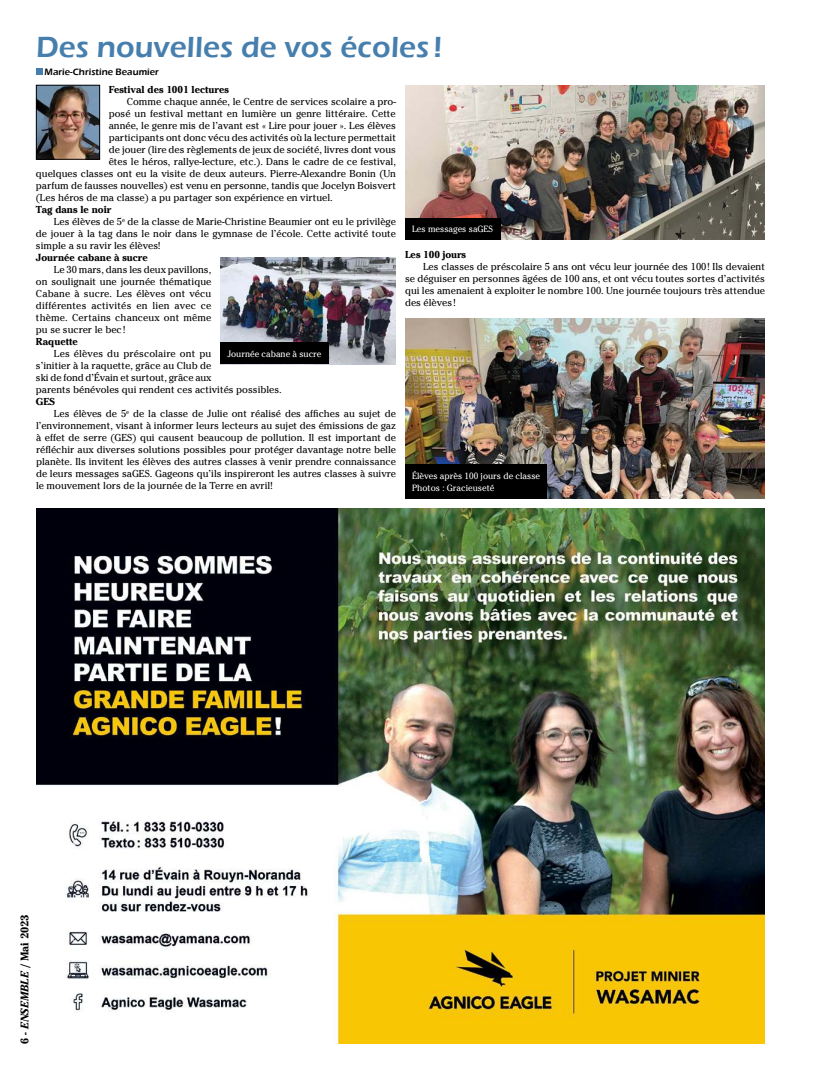
<style>
.page{position:relative;width:819px;height:1080px;background:#fff}
.page>*{position:absolute;margin:0;border:0;box-sizing:border-box;transform-origin:0 0}
.t1{font:600 30px "Eras ITC";letter-spacing:.005em;color:#467fad}
.t2{font:700 11px "Cheltenham LT";color:#000}
.t3{font:10px/12px "Cheltenham LT";color:#000;text-align:justify}
.t4{font:700 10px "Cheltenham LT";color:#000}
.t5{font:600 9.5px "Eras ITC";letter-spacing:.005em;color:#000}
.t6{font:9px/12px "Cheltenham LT";color:#fff}
.s1{font-style:italic}
</style>
<div class="page">
<svg style="left:36px;top:69px;width:6px;height:6px"></svg>
<img style="left:36px;top:509px;width:729px;height:534px">
<img style="left:38px;top:87px;width:60px;height:70px">
<div style="left:36px;top:85px;width:64px;height:74px;border:1px solid #000"></div>
<img style="left:220px;top:258px;width:176px;height:106px">
<img style="left:405px;top:85px;width:360px;height:155px">
<img style="left:405px;top:319px;width:360px;height:180px">
<div style="left:220px;top:342px;width:109px;height:22px;background:#000"></div>
<div style="left:405px;top:218px;width:96px;height:22px;background:#000"></div>
<div style="left:405px;top:465px;width:142px;height:34px;background:#000"></div>
<h1 class="t1" style="left:36px;top:34px;width:408px">Des nouvelles de vos écoles !</h1>
<p class="t5" style="left:45px;top:68px;width:116px">Marie-Christine Beaumier</p>
<p class="t4" style="left:109px;top:84px;width:122px">Festival des 1001 lectures</p>
<p class="t3" style="left:127px;top:96px;width:271px">Comme chaque année, le Centre de services scolaire a pro-</p>
<p class="t3" style="left:109px;top:108px;width:289px">posé un festival mettant en lumière un genre littéraire. Cette</p>
<p class="t3" style="left:109px;top:120px;width:289px">année, le genre mis de l’avant est « Lire pour jouer ». Les élèves</p>
<p class="t3" style="left:109px;top:132px;width:289px">participants ont donc vécu des activités où la lecture permettait</p>
<p class="t3" style="left:109px;top:144px;width:289px">de jouer (lire des règlements de jeux de société, livres dont vous</p>
<p class="t3" style="left:109px;top:156px;width:289px">êtes le héros, rallye-lecture, etc.). Dans le cadre de ce festival,</p>
<p class="t3" style="left:36px;top:168px;width:361px">quelques classes ont eu la visite de deux auteurs. Pierre-Alexandre Bonin (Un</p>
<p class="t3" style="left:36px;top:180px;width:362px">parfum de fausses nouvelles) est venu en personne, tandis que Jocelyn Boisvert</p>
<p class="t3" style="left:36px;top:192px;width:298px">(Les héros de ma classe) a pu partager son expérience en virtuel.</p>
<p class="t4" style="left:36px;top:204px;width:77px">Tag dans le noir</p>
<p class="t3" style="left:54px;top:216px;width:344px">Les élèves de 5<sup>e</sup> de la classe de Marie-Christine Beaumier ont eu le privilège</p>
<p class="t3" style="left:36px;top:228px;width:361px">de jouer à la tag dans le noir dans le gymnase de l’école. Cette activité toute</p>
<p class="t3" style="left:36px;top:240px;width:126px">simple a su ravir les élèves!</p>
<p class="t4" style="left:36px;top:252px;width:113px">Journée cabane à sucre</p>
<p class="t3" style="left:36px;top:264px;width:177px;text-indent:18px">Le 30 mars, dans les deux pavillons, on soulignait une journée thématique Cabane à sucre. Les élèves ont vécu différentes activités en lien avec ce thème. Certains chanceux ont même pu se sucrer le bec !</p>
<p class="t4" style="left:36px;top:336px;width:43px">Raquette</p>
<p class="t3" style="left:36px;top:348px;width:247px;text-align:left;text-indent:18px">Les élèves du préscolaire ont pu<br>s’initier à la raquette, grâce au Club de<br>ski de fond d’Évain et surtout, grâce aux<br>parents bénévoles qui rendent ces activités possibles.</p>
<p class="t4" style="left:36px;top:396px;width:20px">GES</p>
<p class="t3" style="left:54px;top:408px;width:344px">Les élèves de 5<sup>e</sup> de la classe de Julie ont réalisé des affiches au sujet de</p>
<p class="t3" style="left:36px;top:420px;width:361px">l’environnement, visant à informer leurs lecteurs au sujet des émissions de gaz</p>
<p class="t3" style="left:36px;top:432px;width:362px">à effet de serre (GES) qui causent beaucoup de pollution. Il est important de</p>
<p class="t3" style="left:36px;top:444px;width:362px">réfléchir aux diverses solutions possibles pour protéger davantage notre belle</p>
<p class="t3" style="left:36px;top:456px;width:361px">planète. Ils invitent les élèves des autres classes à venir prendre connaissance</p>
<p class="t3" style="left:36px;top:468px;width:361px">de leurs messages saGES. Gageons qu’ils inspireront les autres classes à suivre</p>
<p class="t3" style="left:36px;top:480px;width:238px">le mouvement lors de la journée de la Terre en avril!</p>
<p class="t6" style="left:412px;top:223px;width:83px">Les messages saGES</p>
<p class="t4" style="left:405px;top:249px;width:62px">Les 100 jours</p>
<p class="t3" style="left:405px;top:261px;width:362px;text-indent:18px">Les classes de préscolaire 5 ans ont vécu leur journée des 100 ! Ils devaient se déguiser en personnes âgées de 100 ans, et ont vécu toutes sortes d’activités qui les amenaient à exploiter le nombre 100. Une journée toujours très attendue des élèves !</p>
<p class="t6" style="left:228px;top:347px;width:95px">Journée cabane à sucre</p>
<p class="t6" style="left:412px;top:470px;width:130px">Élèves après 100 jours de classe<br>Photos : Gracieuseté</p>
<p class="t2" style="left:19px;top:1044px;width:131px;rotate:-90deg">6 - <span class="s1">ENSEMBLE</span> / Mai 2023</p>
</div>
